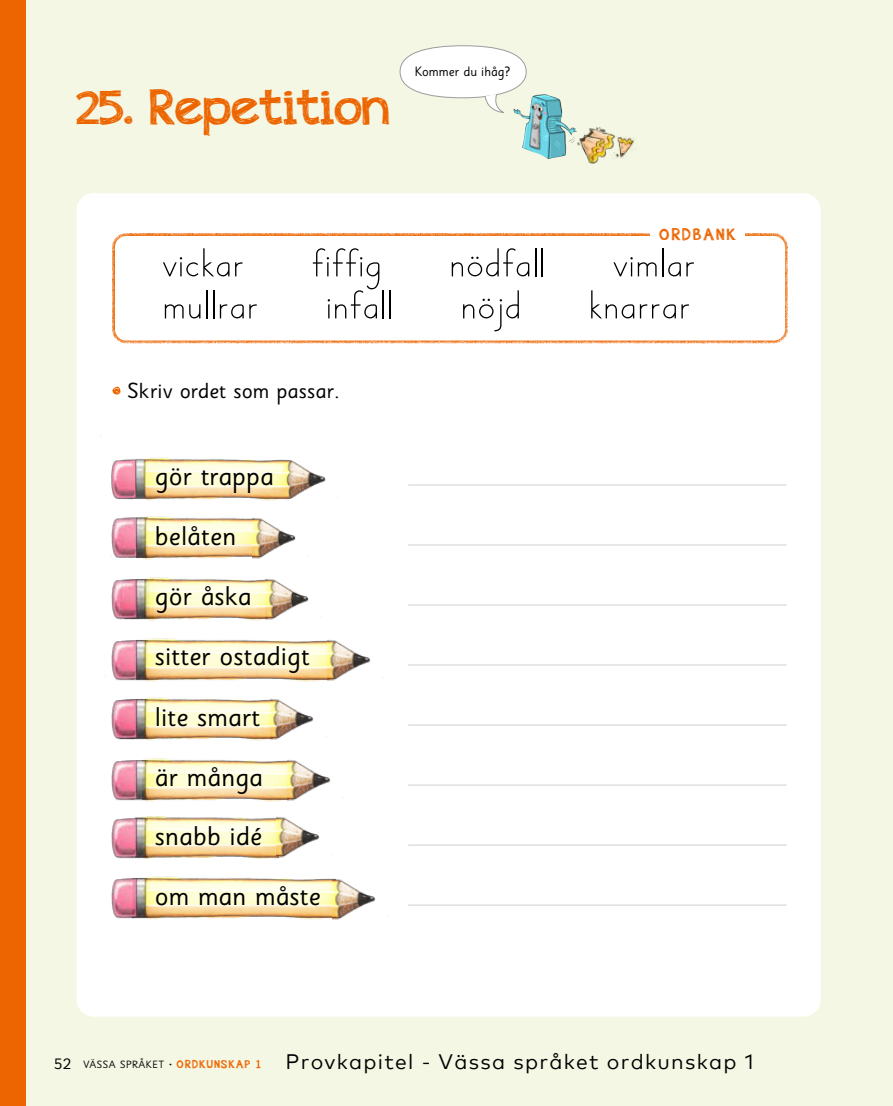
<style>
.page{position:relative;width:893px;height:1106px;background:#f4f7e3}
.page>*{position:absolute;margin:0;border:0;box-sizing:border-box;transform-origin:0 0}
.t1{font:54px/42px "Majema Skol";color:#000}
.t2{font:48px "appleberry";color:#ec6500}
.t3{font:27px/58.5px "Sassoon Sans Std";color:#000}
.t4{font:21.75px "Sassoon Sans Std";color:#000}
.t5{font:21px "Mark OT";letter-spacing:.06em;color:#000}
.t6{font:16.5px "appleberry";letter-spacing:.12em;color:#ec6500}
.t7{font:13.5px "Sassoon Sans Std";color:#000}
.t8{font:10.5px "Sassoon Sans Std";letter-spacing:.04em;color:#000}
.s1{font-size:15px}
.s2{font-family:"appleberry";font-size:11.25px;color:#ec6500}
</style>
<div class="page">
<div style="left:77px;top:193px;width:744px;height:823px;background:#fff;border-radius:17px"></div>
<div style="left:112px;top:233px;width:676px;height:110px;border:3px solid #ec6500;border-radius:13px"></div>
<div style="left:650px;top:228px;width:95px;height:14px;background:#fff"></div>
<div style="left:0;top:0;width:26px;height:1106px;background:#ec6500"></div>
<img style="left:147px;top:516px;width:106px;height:37px">
<img style="left:147px;top:553px;width:119px;height:29px">
<img style="left:147px;top:615px;width:180px;height:67px">
<img style="left:105px;top:673px;width:167px;height:61px">
<img style="left:147px;top:734px;width:140px;height:67px">
<img style="left:147px;top:791px;width:132px;height:61px">
<img style="left:147px;top:852px;width:186px;height:68px">
<img style="left:100px;top:436px;width:226px;height:65px">
<img style="left:110px;top:516px;width:37px;height:43px">
<img style="left:111px;top:566px;width:42px;height:62px">
<img style="left:110px;top:639px;width:37px;height:48px">
<img style="left:110px;top:687px;width:37px;height:53px">
<img style="left:111px;top:759px;width:36px;height:42px">
<img style="left:111px;top:816px;width:36px;height:43px">
<img style="left:111px;top:877px;width:36px;height:42px">
<img style="left:253px;top:517px;width:43px;height:48px">
<img style="left:266px;top:578px;width:55px;height:48px">
<img style="left:327px;top:639px;width:44px;height:42px">
<img style="left:270px;top:694px;width:44px;height:52px">
<img style="left:287px;top:759px;width:44px;height:42px">
<img style="left:276px;top:812px;width:56px;height:52px">
<img style="left:333px;top:878px;width:43px;height:42px">
<svg style="left:149px;top:462px;width:135px;height:33px;background:#fcf3c8"></svg>
<svg style="left:149px;top:521px;width:106px;height:33px;background:#fcf3c6"></svg>
<svg style="left:149px;top:582px;width:120px;height:33px;background:#fcf3c7"></svg>
<svg style="left:149px;top:643px;width:181px;height:33px;background:#fcf3ca"></svg>
<svg style="left:149px;top:702px;width:124px;height:34px;background:#fcf1c4"></svg>
<svg style="left:149px;top:764px;width:141px;height:33px;background:#fcf2c8"></svg>
<svg style="left:149px;top:820px;width:130px;height:33px;background:#fcf3c8"></svg>
<svg style="left:149px;top:880px;width:185px;height:33px;background:#fcf2c9"></svg>
<svg style="left:112px;top:387px;width:8px;height:7px"></svg>
<hr style="left:408px;top:484px;width:379px;height:1px;background:#cfd0d0">
<hr style="left:408px;top:544px;width:379px;height:1px;background:#cfd0d0">
<hr style="left:408px;top:604px;width:379px;height:1px;background:#cfd0d0">
<hr style="left:408px;top:664px;width:379px;height:1px;background:#cfd0d0">
<hr style="left:408px;top:724px;width:379px;height:1px;background:#cfd0d0">
<hr style="left:408px;top:784px;width:379px;height:1px;background:#cfd0d0">
<hr style="left:408px;top:844px;width:379px;height:1px;background:#cfd0d0">
<hr style="left:408px;top:904px;width:379px;height:1px;background:#cfd0d0">
<div style="left:400px;top:46px;width:127px;height:52px;background:#fff;border-radius:50%"></div>
<div style="left:400px;top:45px;width:127px;height:53px;border:1px solid #9c9c9d;border-radius:50%"></div>
<svg style="left:485px;top:93px;width:19px;height:20px"></svg>
<img style="left:579px;top:127px;width:36px;height:37px">
<img style="left:612px;top:136px;width:22px;height:23px">
<img style="left:513px;top:94px;width:66px;height:65px">
<h2 class="t2" style="left:77px;top:73px;width:316px">25. Repetition</h2>
<p class="t7" style="left:415px;top:64px;width:97px">Kommer du ihåg?</p>
<p class="t6" style="left:660px;top:223px;width:78px">ORDBANK</p>
<h1 class="t1" style="left:162px;top:245px;width:535px">vickar fiffig nödfall vimlar mullrar infall nöjd knarrar</h1>
<p class="t4" style="left:127px;top:377px;width:214px">Skriv ordet som passar.</p>
<p class="t3" style="left:155px;top:446px;width:121px">gör trappa</p>
<p class="t3" style="left:155px;top:506px;width:83px">belåten</p>
<p class="t3" style="left:155px;top:566px;width:98px">gör åska</p>
<p class="t3" style="left:155px;top:626px;width:157px">sitter ostadigt</p>
<p class="t3" style="left:155px;top:688px;width:107px">lite smart</p>
<p class="t3" style="left:155px;top:748px;width:110px">är många snabb idé</p>
<p class="t3" style="left:155px;top:866px;width:168px">om man måste</p>
<p class="t8" style="left:54px;top:1057px;width:208px"><span class="s1">52</span> VÄSSA SPRÅKET • <span class="s2">ORDKUNSKAP 1</span></p>
<p class="t5" style="left:285px;top:1048px;width:470px">Provkapitel - Vässa språket ordkunskap 1</p>
</div>
